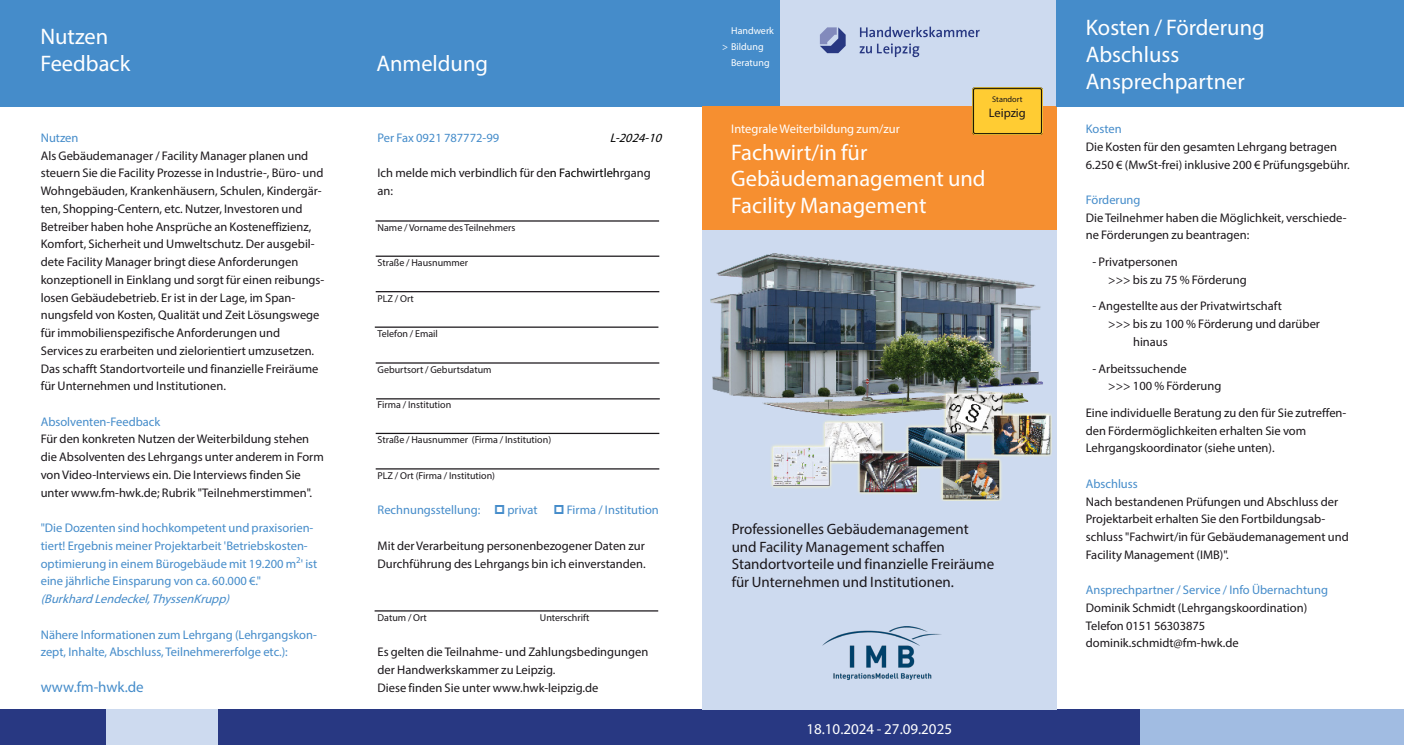
<style>
.page{position:relative;width:1404px;height:745px;background:#fff}
.page>*{position:absolute;margin:0;border:0;box-sizing:border-box;transform-origin:0 0}
.Überschrift_18_pt{font:22.5px "Myriad Pro";color:#fff}
.Fließtext_schwarz_9{font:15px "Myriad Pro";color:#1a161a}
.Überschrift_18_pt-2{font:15px "Myriad Pro";color:#fff}
.Fließtext_10_pt_blau{font:15px "Myriad Pro";color:#458cca}
.Fließtext_blau_9_pt{font:12.5px/17.8px "Myriad Pro";color:#1a161a}
.Fließtext_schwarz_9-2{font:12.5px/17.8px "Myriad Pro";color:#1a161a}
.Fließtext_blau_9_pt-2{font:12.5px/17.8px "Myriad Pro";color:#458cca}
.Fließtext_10_pt_blau-2{font:12.5px/17.8px "Myriad Pro";color:#458cca}
.Fließtext_10_pt{font:12.5px "Myriad Pro";color:#1a161a}
.Fließtext_10_pt-2{font:12.5px "Myriad Pro";color:#458cca}
.Überschrift_18_pt-3{font:12.5px "Myriad Pro";color:#fff}
.Fließtext_blau_9_pt-3{font:italic 12.5px "Myriad Pro";color:#000}
.Fließtext_schwarz_9-3{font:12.38px "Myriad Pro";color:#1a161a}
.Fließtext_schwarz_9-4{font:10px "Myriad Pro";color:#1a161a}
.Normal_sans_9pt_blac{font:10px "Myriad Pro";color:#fff}
.Fließtext_schwarz_9-5{font:8.25px "Myriad Pro";color:#1a161a}
.s1{font-style:italic}
.s2{color:#000}
</style>
<div class="page">
<div style="left:1139px;top:709px;width:264px;height:35px;background:#a1bce2"></div>
<div style="left:218px;top:709px;width:921px;height:35px;background:#283882"></div>
<div style="left:0;top:709px;width:106px;height:35px;background:#283882"></div>
<div style="left:106px;top:709px;width:112px;height:35px;background:#cddaef"></div>
<div style="left:780px;top:0;width:276px;height:106px;background:#cddaef"></div>
<div style="left:702px;top:0;width:78px;height:106px;background:#458cca"></div>
<div style="left:702px;top:106px;width:354px;height:124px;background:#f68f30"></div>
<div style="left:0;top:0;width:702px;height:106px;background:#458cca"></div>
<div style="left:1056px;top:0;width:347px;height:106px;background:#458cca"></div>
<div style="left:702px;top:229px;width:354px;height:480px;background:#cddaef"></div>
<hr style="left:374px;top:610px;width:284px;height:1px;background:#1a161a">
<hr style="left:375px;top:220px;width:284px;height:1px;background:#1a161a">
<hr style="left:375px;top:255px;width:284px;height:2px;background:#1a161a">
<hr style="left:375px;top:291px;width:284px;height:1px;background:#1a161a">
<hr style="left:375px;top:326px;width:283px;height:1px;background:#1a161a">
<hr style="left:375px;top:362px;width:284px;height:1px;background:#1a161a">
<hr style="left:375px;top:468px;width:284px;height:1px;background:#1a161a">
<hr style="left:375px;top:432px;width:284px;height:2px;background:#1a161a">
<hr style="left:376px;top:398px;width:283px;height:1px;background:#1a161a">
<img style="left:972px;top:87px;width:70px;height:47px">
<img style="left:710px;top:253px;width:341px;height:247px">
<img style="left:822px;top:626px;width:120px;height:54px">
<svg style="left:820px;top:27px;width:25px;height:26px"></svg>
<svg style="left:859px;top:27px;width:120px;height:10px"></svg>
<svg style="left:859px;top:43px;width:60px;height:14px"></svg>
<p class="Überschrift_18_pt" style="left:40px;top:23px;width:69px">Nutzen</p>
<p class="Überschrift_18_pt" style="left:40px;top:49px;width:91px">Feedback</p>
<p class="Fließtext_blau_9_pt-2" style="left:41px;top:128px;width:39px">Nutzen</p>
<p class="Fließtext_blau_9_pt" style="left:41px;top:146px;width:285px">Als Gebäudemanager / Facility Manager planen und steuern Sie die Facility Prozesse in Industrie-, Büro- und Wohngebäuden, Krankenhäusern, Schulen, Kindergär&shy;ten, Shopping-Centern, etc. Nutzer, Investoren und Betreiber haben hohe Ansprüche an Kosteneffizienz, Komfort, Sicherheit und Umweltschutz. Der ausgebil&shy;dete Facility Manager bringt diese Anforderungen konzeptionell in Einklang und sorgt für einen reibungs&shy;losen Gebäudebetrieb. Er ist in der Lage, im Span&shy;nungsfeld von Kosten, Qualität und Zeit Lösungswege für immobilienspezifische Anforderungen und Services zu erarbeiten und zielorientiert umzusetzen.<br>Das schafft Standortvorteile und finanzielle Freiräume für Unternehmen und Institutionen.</p>
<p class="Fließtext_blau_9_pt-2" style="left:41px;top:412px;width:121px">Absolventen-Feedback</p>
<p class="Fließtext_blau_9_pt" style="left:41px;top:430px;width:284px">Für den konkreten Nutzen der Weiterbildung stehen die Absolventen des Lehrgangs unter anderem in Form von Video-Interviews ein. Die Interviews finden Sie unter www.fm-hwk.de; Rubrik "Teilnehmerstimmen".</p>
<p class="Fließtext_blau_9_pt-2" style="left:41px;top:518px;width:278px">"Die Dozenten sind hochkompetent und praxisorien&shy;tiert! Ergebnis meiner Projektarbeit 'Betriebskosten&shy;optimierung in einem Bürogebäude mit 19.200 m<sup>2</sup>' ist eine jährliche Einsparung von ca. 60.000 €." <span class="s1">(BurkhardLendeckel,ThyssenKrupp)</span></p>
<p class="Fließtext_10_pt_blau-2" style="left:41px;top:625px;width:278px">Nähere Informationen zum Lehrgang (Lehrgangskon&shy;zept, Inhalte, Abschluss, Teilnehmererfolge etc.):</p>
<p class="Fließtext_10_pt_blau" style="left:41px;top:677px;width:104px">www.fm-hwk.de</p>
<p class="Überschrift_18_pt" style="left:376px;top:49px;width:113px">Anmeldung</p>
<p class="Fließtext_blau_9_pt-2" style="left:377px;top:128px;width:123px">Per Fax 0921 787772-99</p>
<p class="Fließtext_blau_9_pt-3" style="left:609px;top:130px;width:57px">L-2024-10</p>
<p class="Fließtext_schwarz_9-2" style="left:377px;top:164px;width:275px">Ich melde mich verbindlich für de<span class="s2">n Fachwirtleh</span>rgang an:</p>
<p class="Fließtext_schwarz_9-4" style="left:377px;top:221px;width:139px">Name / Vorname des Teilnehmers</p>
<p class="Fließtext_schwarz_9-4" style="left:377px;top:256px;width:92px">Straße / Hausnummer</p>
<p class="Fließtext_schwarz_9-4" style="left:377px;top:292px;width:38px">PLZ / Ort</p>
<p class="Fließtext_schwarz_9-4" style="left:377px;top:327px;width:62px">Telefon / Email</p>
<p class="Fließtext_schwarz_9-4" style="left:377px;top:363px;width:115px">Geburtsort / Geburtsdatum</p>
<p class="Fließtext_schwarz_9-4" style="left:377px;top:398px;width:75px">Firma / Institution</p>
<p class="Fließtext_schwarz_9-4" style="left:377px;top:433px;width:175px">Straße / Hausnummer (Firma / Institution)</p>
<p class="Fließtext_schwarz_9-4" style="left:377px;top:469px;width:119px">PLZ / Ort (Firma / Institution)</p>
<p class="Fließtext_blau_9_pt-2" style="left:377px;top:501px;width:104px">Rechnungsstellung:</p>
<p class="Fließtext_blau_9_pt-2" style="left:507px;top:501px;width:32px">privat</p>
<p class="Fließtext_blau_9_pt-2" style="left:567px;top:501px;width:94px">Firma / Institution</p>
<p class="Fließtext_schwarz_9-2" style="left:377px;top:536px;width:269px">Mit der Verarbeitung personenbezogener Daten zur<br>Durchführung des Lehrgangs bin ich einverstanden.</p>
<p class="Fließtext_schwarz_9-4" style="left:377px;top:611px;width:51px">Datum / Ort</p>
<p class="Fließtext_schwarz_9-4" style="left:540px;top:611px;width:51px">Unterschrift</p>
<p class="Fließtext_schwarz_9-2" style="left:377px;top:642px;width:272px">Es gelten die Teilnahme- und Zahlungsbedingungen der Handwerkskammer zu Leipzig.</p>
<p class="Fließtext_schwarz_9-2" style="left:377px;top:678px;width:222px">Diese finden Sie unter www.hwk-leipzig.de</p>
<p class="Normal_sans_9pt_blac" style="left:731px;top:25px;width:44px">Handwerk</p>
<p class="Normal_sans_9pt_blac" style="left:722px;top:41px;width:43px">&gt; Bildung</p>
<p class="Normal_sans_9pt_blac" style="left:731px;top:56px;width:40px">Beratung</p>
<p class="Fließtext_schwarz_9-5" style="left:992px;top:94px;width:32px">Standort</p>
<p class="Fließtext_schwarz_9-3" style="left:988px;top:105px;width:38px">Leipzig</p>
<p class="Überschrift_18_pt-3" style="left:731px;top:121px;width:170px">Integrale Weiterbildung zum/zur</p>
<p class="Überschrift_18_pt" style="left:731px;top:138px;width:138px">Fachwirt/in für</p>
<p class="Überschrift_18_pt" style="left:731px;top:165px;width:256px">Gebäudemanagement und</p>
<p class="Überschrift_18_pt" style="left:731px;top:191px;width:197px">Facility Management</p>
<p class="Fließtext_schwarz_9" style="left:731px;top:519px;width:238px">Professionelles Gebäudemanagement</p>
<p class="Fließtext_schwarz_9" style="left:731px;top:537px;width:215px">und Facility Management schaffen</p>
<p class="Fließtext_schwarz_9" style="left:731px;top:554px;width:264px">Standortvorteile und finanzielle Freiräume</p>
<p class="Fließtext_schwarz_9" style="left:731px;top:572px;width:224px">für Unternehmen und Institutionen.</p>
<p class="Überschrift_18_pt-2" style="left:806px;top:719px;width:147px">18.10.2024 - 27.09.2025</p>
<p class="Überschrift_18_pt" style="left:1085px;top:14px;width:180px">Kosten / Förderung</p>
<p class="Überschrift_18_pt" style="left:1085px;top:41px;width:95px">Abschluss</p>
<p class="Überschrift_18_pt" style="left:1085px;top:67px;width:160px">Ansprechpartner</p>
<p class="Fließtext_blau_9_pt-2" style="left:1085px;top:120px;width:37px">Kosten</p>
<p class="Fließtext_schwarz_9-2" style="left:1085px;top:137px;width:265px">Die Kosten für den gesamten Lehrgang betragen<br>6.250 € (MwSt-frei) inklusive 200 € Prüfungsgebühr.</p>
<p class="Fließtext_blau_9_pt-2" style="left:1085px;top:190px;width:56px">Förderung</p>
<p class="Fließtext_schwarz_9-2" style="left:1085px;top:208px;width:262px">Die Teilnehmer haben die Möglichkeit, verschiede&shy;ne Förderungen zu beantragen:</p>
<p class="Fließtext_schwarz_9-2" style="left:1092px;top:252px;width:87px">- Privatpersonen</p>
<p class="Fließtext_schwarz_9-2" style="left:1108px;top:270px;width:140px">&gt;&gt;&gt; bis zu 75 % Förderung</p>
<p class="Fließtext_schwarz_9-2" style="left:1092px;top:297px;width:191px">- Angestellte aus der Privatwirtschaft</p>
<p class="Fließtext_schwarz_9-2" style="left:1108px;top:314px;width:213px">&gt;&gt;&gt; bis zu 100 % Förderung und darüber</p>
<p class="Fließtext_schwarz_9-2" style="left:1132px;top:332px;width:36px">hinaus</p>
<p class="Fließtext_schwarz_9-2" style="left:1092px;top:359px;width:96px">- Arbeitssuchende</p>
<p class="Fließtext_schwarz_9-2" style="left:1108px;top:377px;width:114px">&gt;&gt;&gt; 100 % Förderung</p>
<p class="Fließtext_schwarz_9-2" style="left:1085px;top:403px;width:262px">Eine individuelle Beratung zu den für Sie zutreffen&shy;den Fördermöglichkeiten erhalten Sie vom<br>Lehrgangskoordinator (siehe unten).</p>
<p class="Fließtext_blau_9_pt-2" style="left:1085px;top:474px;width:53px">Abschluss</p>
<p class="Fließtext_schwarz_9-2" style="left:1085px;top:492px;width:264px">Nach bestandenen Prüfungen und Abschluss der Projektarbeit erhalten Sie den Fortbildungsab&shy;schluss "Fachwirt/in für Gebäudemanagement und Facility Management (IMB)".</p>
<p class="Fließtext_10_pt-2" style="left:1085px;top:582px;width:244px">Ansprechpartner / Service / Info Übernachtung</p>
<p class="Fließtext_10_pt" style="left:1085px;top:599px;width:223px">Dominik Schmidt (Lehrgangskoordination)</p>
<p class="Fließtext_10_pt" style="left:1085px;top:617px;width:121px">Telefon 0151 56303875</p>
<p class="Fließtext_10_pt" style="left:1085px;top:635px;width:154px">dominik.schmidt@fm-hwk.de</p>
</div>
